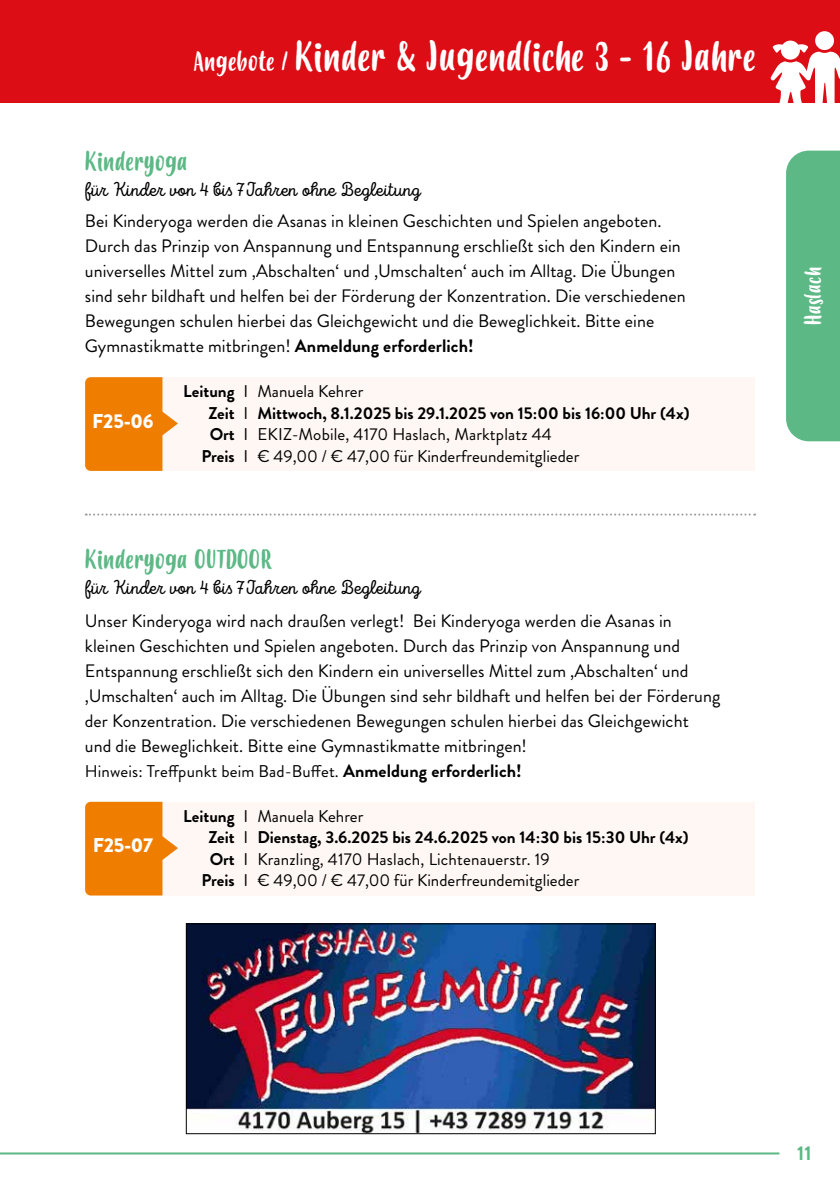
<style>
.page{position:relative;width:840px;height:1191px;background:#fff}
.page>*{position:absolute;margin:0;border:0;box-sizing:border-box;transform-origin:0 0}
.t1{font:40px "Budidaya";letter-spacing:.01em;color:#fff}
.t2{font:26px "Budidaya";letter-spacing:.01em;color:#5cb885}
.t3{font:22px "Budidaya";letter-spacing:.025em;color:#fff}
.t4{font:20px "Intro Script";color:#000}
.t5{font:900 20px "Brandon Grotesque";letter-spacing:-.01em;color:#fff}
.t6{font:700 20px "Brandon Grotesque";color:#5cb885}
.t7{font:18px/25px "Brandon Grotesque";letter-spacing:.005em;color:#000}
.t8{font:17px "Brandon Grotesque";color:#000}
.t9{font:700 17px "Brandon Grotesque";color:#000}
.s1{font-size:26px}
.s2{font-weight:700}
.s3{font-weight:400}
.s4{font-weight:700;font-size:18px}
</style>
<div class="page">
<hr style="left:0;top:1152px;width:779px;height:2px;background:#5cb885">
<div style="left:0;top:0;width:839px;height:102px;background:#dc0d15"></div>
<svg style="left:770px;top:41px;width:69px;height:62px"></svg>
<div style="left:814px;top:31px;width:19px;height:19px;background:#fff;border-radius:50%"></div>
<svg style="left:86px;top:513px;width:668px;height:2px"></svg>
<div style="left:85px;top:377px;width:669px;height:94px;background:#fef7f4"></div>
<svg style="left:85px;top:377px;width:93px;height:94px"></svg>
<div style="left:85px;top:801px;width:669px;height:94px;background:#fef7f4"></div>
<svg style="left:85px;top:801px;width:93px;height:94px"></svg>
<img style="left:188px;top:925px;width:465px;height:206px">
<div style="left:186px;top:923px;width:469px;height:210px;border:1px solid #000"></div>
<div style="left:786px;top:150px;width:53px;height:292px;background:#5cb885"></div>
<h1 class="t1" style="left:193px;top:34px;width:563px"><span class="s1">Angebote /</span> Kinder &amp; Jugendliche 3 - 16 Jahre</h1>
<h2 class="t2" style="left:85px;top:146px;width:104px">Kinderyoga</h2>
<p class="t4" style="left:85px;top:177px;width:338px">für Kinder von 4 bis 7Jahren ohne Begleitung</p>
<p class="t7" style="left:85px;top:209px;width:602px">Bei Kinderyoga werden die Asanas in kleinen Geschichten und Spielen angeboten.<br>Durch das Prinzip von Anspannung und Entspannung erschließt sich den Kindern ein universelles Mittel zum ‚Abschalten‘ und ‚Umschalten‘ auch im Alltag. Die Übungen sind sehr bildhaft und helfen bei der Förderung der Konzentration. Die verschiedenen Bewegungen schulen hierbei das Gleichgewicht und die Beweglichkeit. Bitte eine Gymnastikmatte mitbringen! <span class="s2">Anmeldung erforderlich!</span></p>
<p class="t5" style="left:92px;top:407px;width:63px">F25-06</p>
<p class="t8" style="left:183px;top:379px;width:181px"><span class="s2">Leitung</span> I Manuela Kehrer</p>
<p class="t9" style="left:208px;top:401px;width:482px">Zeit <span class="s3">I</span> Mittwoch, 8.1.2025 bis 29.1.2025 von 15:00 bis 16:00 Uhr (4x)</p>
<p class="t8" style="left:209px;top:422px;width:343px"><span class="s2">Ort</span> I EKIZ-Mobile, 4170 Haslach, Marktplatz 44</p>
<p class="t8" style="left:201px;top:444px;width:379px"><span class="s2">Preis</span> I € 49,00 / € 47,00 für Kinderfreundemitglieder</p>
<h2 class="t2" style="left:85px;top:544px;width:188px">Kinderyoga OUTDOOR</h2>
<p class="t4" style="left:85px;top:576px;width:338px">für Kinder von 4 bis 7Jahren ohne Begleitung</p>
<p class="t7" style="left:85px;top:609px;width:636px">Unser Kinderyoga wird nach draußen verlegt! Bei Kinderyoga werden die Asanas in kleinen Geschichten und Spielen angeboten. Durch das Prinzip von Anspannung und Entspannung erschließt sich den Kindern ein universelles Mittel zum ‚Abschalten‘ und ‚Umschalten‘ auch im Alltag. Die Übungen sind sehr bildhaft und helfen bei der Förderung der Konzentration. Die verschiedenen Bewegungen schulen hierbei das Gleichgewicht<br>und die Beweglichkeit. Bitte eine Gymnastikmatte mitbringen!</p>
<p class="t8" style="left:85px;top:760px;width:438px">Hinweis: Treffpunkt beim Bad-Buffet. <span class="s4">Anmeldung erforderlich!</span></p>
<p class="t5" style="left:93px;top:831px;width:62px">F25-07</p>
<p class="t8" style="left:183px;top:804px;width:181px"><span class="s2">Leitung</span> I Manuela Kehrer</p>
<p class="t9" style="left:208px;top:825px;width:481px">Zeit <span class="s3">I</span> Dienstag, 3.6.2025 bis 24.6.2025 von 14:30 bis 15:30 Uhr (4x)</p>
<p class="t8" style="left:209px;top:847px;width:341px"><span class="s2">Ort</span> I Kranzling, 4170 Haslach, Lichtenauerstr. 19</p>
<p class="t8" style="left:201px;top:868px;width:379px"><span class="s2">Preis</span> I € 49,00 / € 47,00 für Kinderfreundemitglieder</p>
<p class="t3" style="left:800px;top:325px;width:59px;rotate:-90deg">Haslach</p>
<p class="t6" style="left:796px;top:1138px;width:16px">11</p>
</div>
